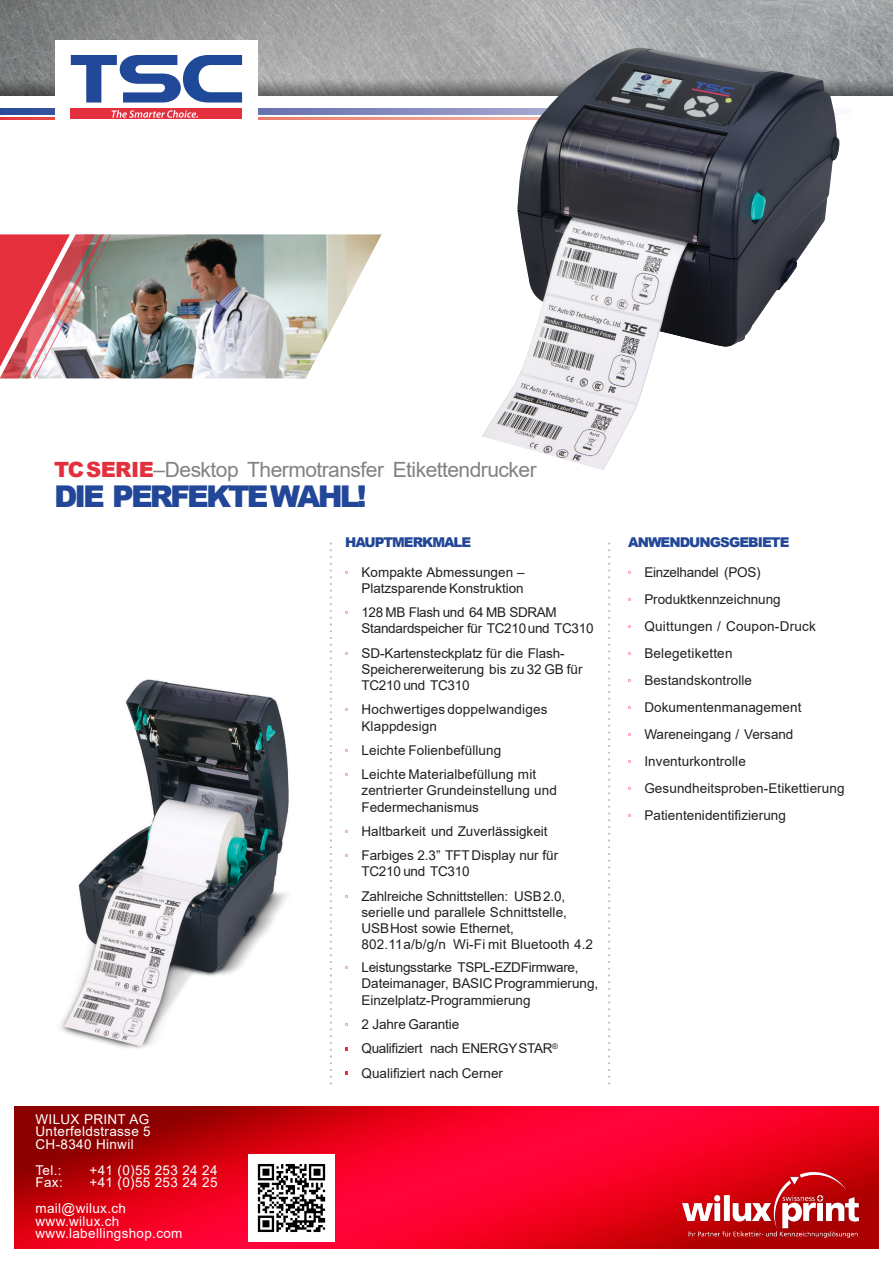
<style>
.page{position:relative;width:893px;height:1263px;background:#fff}
.page>*{position:absolute;margin:0;border:0;box-sizing:border-box;transform-origin:0 0}
.t1{font:900 30px "Arial";letter-spacing:-.095em;color:#224798}
.t2{font:21px "Arial";letter-spacing:-.025em;color:#808285}
.t3{font:13.5px/16.2px "Arial";color:#231f20}
.t4{font:13.5px/12.8px "Arial";letter-spacing:.025em;color:#fff}
.t5{font:13.5px/16.2px "Arial";letter-spacing:-.02em;color:#231f20}
.t6{font:900 13.5px "Arial";letter-spacing:-.07em;color:#224798}
.t7{font:13.5px "Arial";letter-spacing:.02em;color:#231f20}
.t8{font:5.55px "Consolas";color:#e4303d}
.s1{font-weight:900;color:#e4303d}
</style>
<div class="page">
<img style="left:0;top:0;width:893px;height:95px">
<svg style="left:0;top:108px;width:482px;height:7px;background:#6f7ab5"></svg>
<svg style="left:0;top:117px;width:482px;height:2px"></svg>
<div style="left:55px;top:40px;width:203px;height:87px;background:#fff"></div>
<svg style="left:71px;top:55px;width:171px;height:48px"></svg>
<div style="left:71px;top:109px;width:171px;height:10px;background:#e42f3e"></div>
<svg style="left:112px;top:110px;width:86px;height:8px"></svg>
<img style="left:111px;top:234px;width:271px;height:144px">
<img style="left:0;top:234px;width:111px;height:144px">
<svg style="left:608px;top:543px;width:2px;height:542px"></svg>
<svg style="left:330px;top:543px;width:2px;height:542px"></svg>
<img style="left:60px;top:679px;width:229px;height:370px">
<img style="left:482px;top:48px;width:357px;height:422px">
<img style="left:14px;top:1107px;width:865px;height:142px">
<img style="left:683px;top:1172px;width:175px;height:65px">
<img style="left:248px;top:1155px;width:87px;height:86px">
<h2 class="t2" style="left:54px;top:462px;width:484px"><span class="s1">TCSERIE</span>–Desktop Thermotransfer Etikettendrucker</h2>
<h1 class="t1" style="left:54px;top:486px;width:314px">DIE PERFEKTEWAHL!</h1>
<p class="t4" style="left:36px;top:1114px;width:117px;text-align:justify">WILUX PRINT AG Unterfeldstrasse 5<br>CH-8340 Hinwil</p>
<p class="t4" style="left:36px;top:1165px;width:28px">Tel.:</p>
<p class="t4" style="left:90px;top:1165px;width:129px">+41 (0)55 253 24 24</p>
<p class="t4" style="left:36px;top:1177px;width:29px">Fax:</p>
<p class="t4" style="left:36px;top:1171px;width:183px;line-height:25.5px;text-indent:54px">+41 (0)55 253 24 25 mail@wilux.ch</p>
<p class="t4" style="left:36px;top:1216px;width:148px">www.wilux.ch www.labellingshop.com</p>
<p class="t6" style="left:345px;top:537px;width:127px">HAUPTMERKMALE</p>
<p class="t8" style="left:345px;top:569px;width:5px">n</p>
<p class="t3" style="left:361px;top:565px;width:165px">Kompakte Abmessungen –<br>Platzsparende Konstruktion</p>
<p class="t8" style="left:345px;top:610px;width:5px">n</p>
<p class="t5" style="left:361px;top:606px;width:233px">128 MB Flash und 64 MB SDRAM<br>Standardspeicher für TC210und TC310</p>
<p class="t8" style="left:345px;top:650px;width:5px">n</p>
<p class="t3" style="left:361px;top:646px;width:222px">SD-Kartensteckplatz für die Flash-<br>Speichererweiterung bis zu 32 GB für<br>TC210 und TC310</p>
<p class="t8" style="left:345px;top:707px;width:5px">n</p>
<p class="t3" style="left:361px;top:703px;width:187px">Hochwertiges doppelwandiges<br>Klappdesign</p>
<p class="t8" style="left:345px;top:748px;width:5px">n</p>
<p class="t3" style="left:361px;top:743px;width:141px">Leichte Folienbefüllung</p>
<p class="t8" style="left:345px;top:772px;width:5px">n</p>
<p class="t3" style="left:361px;top:768px;width:197px">Leichte Materialbefüllung mit zentrierter Grundeinstellung und<br>Federmechanismus</p>
<p class="t8" style="left:345px;top:829px;width:5px">n</p>
<p class="t3" style="left:361px;top:824px;width:188px">Haltbarkeit und Zuverlässigkeit</p>
<p class="t8" style="left:345px;top:853px;width:5px">n</p>
<p class="t3" style="left:361px;top:849px;width:198px">Farbiges 2.3” TFTDisplay nur für<br>TC210 und TC310</p>
<p class="t8" style="left:345px;top:893px;width:5px">n</p>
<p class="t3" style="left:361px;top:889px;width:233px">Zahlreiche Schnittstellen: USB2.0, serielle und parallele Schnittstelle, USBHost sowie Ethernet, 802.11a/b/g/n Wi-Fi mit Bluetooth 4.2</p>
<p class="t8" style="left:345px;top:965px;width:5px">n</p>
<p class="t3" style="left:361px;top:961px;width:238px">Leistungsstarke TSPL-EZDFirmware,<br>Dateimanager, BASICProgrammierung,<br>Einzelplatz-Programmierung</p>
<p class="t8" style="left:345px;top:1022px;width:5px">n</p>
<p class="t3" style="left:361px;top:1013px;width:198px;line-height:24.3px">2 Jahre Garantie<br>Qualifiziert nach ENERGYSTAR<sup>®<br></sup>Qualifiziert nach Cerner</p>
<p class="t6" style="left:628px;top:537px;width:163px">ANWENDUNGSGEBIETE</p>
<p class="t8" style="left:628px;top:569px;width:5px">n</p>
<p class="t5" style="left:644px;top:565px;width:118px">Einzelhandel (POS)</p>
<p class="t8" style="left:628px;top:596px;width:5px">n</p>
<p class="t3" style="left:644px;top:592px;width:138px">Produktkennzeichnung</p>
<p class="t8" style="left:628px;top:623px;width:5px">n</p>
<p class="t7" style="left:644px;top:621px;width:173px">Quittungen / Coupon-Druck</p>
<p class="t8" style="left:628px;top:650px;width:5px">n</p>
<p class="t3" style="left:644px;top:646px;width:90px">Belegetiketten</p>
<p class="t8" style="left:628px;top:677px;width:5px">n</p>
<p class="t3" style="left:644px;top:673px;width:109px">Bestandskontrolle</p>
<p class="t8" style="left:628px;top:704px;width:5px">n</p>
<p class="t3" style="left:644px;top:700px;width:159px">Dokumentenmanagement</p>
<p class="t8" style="left:628px;top:731px;width:5px">n</p>
<p class="t3" style="left:644px;top:727px;width:151px">Wareneingang / Versand</p>
<p class="t8" style="left:628px;top:758px;width:5px">n</p>
<p class="t3" style="left:644px;top:754px;width:103px">Inventurkontrolle</p>
<p class="t8" style="left:628px;top:785px;width:5px">n</p>
<p class="t3" style="left:644px;top:781px;width:202px">Gesundheitsproben-Etikettierung</p>
<p class="t8" style="left:628px;top:812px;width:5px">n</p>
<p class="t3" style="left:644px;top:808px;width:143px">Patientenidentifizierung</p>
</div>
